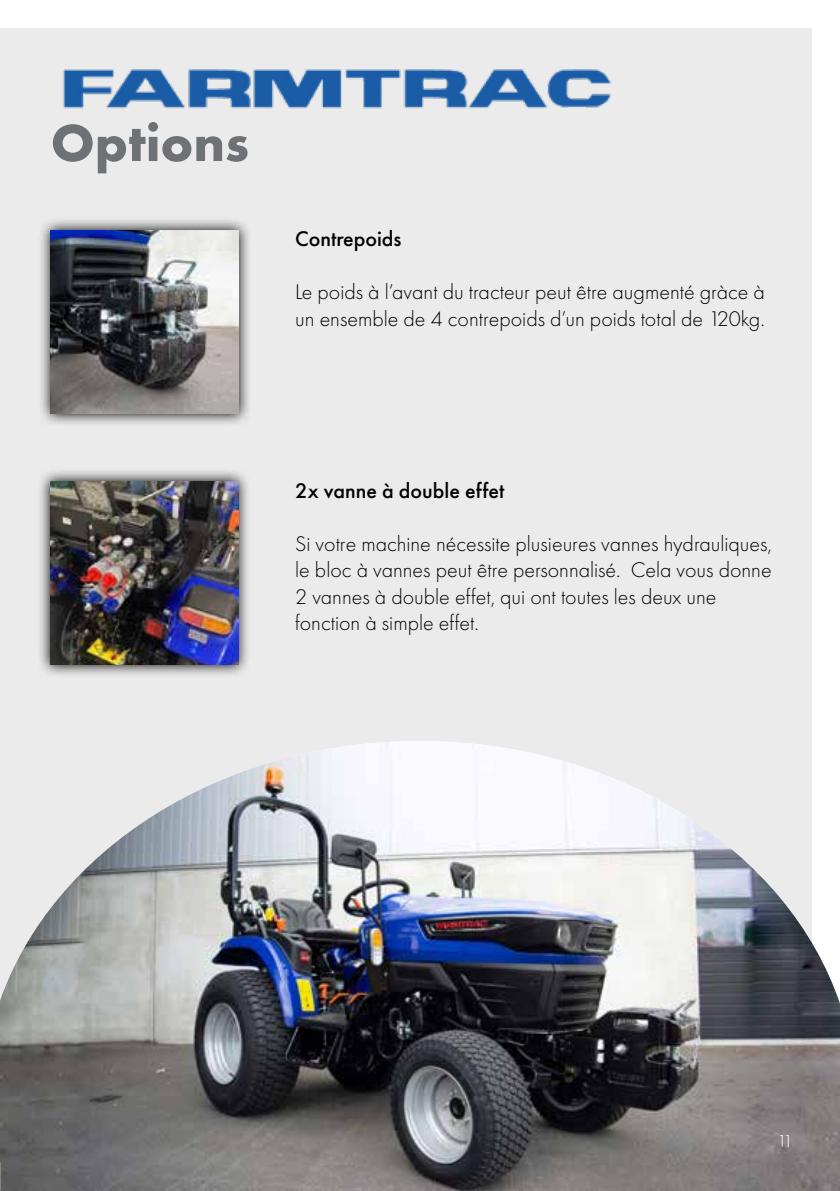
<style>
.page{position:relative;width:840px;height:1191px;background:#fff}
.page>*{position:absolute;margin:0;border:0;box-sizing:border-box;transform-origin:0 0}
.t1{font:700 54px "Futura PT";color:#6e7274}
.t2{font:300 22px/26.4px "Futura PT";color:#000}
.t3{font:500 22px "Futura PT";color:#000}
.t4{font:300 18px "Futura PT";color:#fff}
.s1{color:#000}
</style>
<div class="page">
<div style="left:0;top:28px;width:811px;height:1134px;background:#ebebeb"></div>
<img style="left:63px;top:69px;width:549px;height:40px">
<svg style="left:40px;top:220px;width:209px;height:204px;background:#b1b1b2"></svg>
<img style="left:51px;top:230px;width:187px;height:183px">
<svg style="left:39px;top:471px;width:209px;height:204px;background:#b1b0b3"></svg>
<img style="left:51px;top:481px;width:187px;height:183px">
<img style="left:0;top:741px;width:839px;height:450px">
<h1 class="t1" style="left:51px;top:108px;width:200px">Options</h1>
<p class="t3" style="left:295px;top:226px;width:108px">Contrepoids</p>
<p class="t2" style="left:295px;top:279px;width:471px">Le poids à l’avant du tracteur peut être augmenté gràce à un ensemble de 4 contrepoids d’un poids total de 120kg.</p>
<p class="t3" style="left:295px;top:477px;width:211px">2x vanne à double effet</p>
<p class="t2" style="left:295px;top:530px;width:478px">Si votre machine nécessite plusieures vannes hydrauliques, le bloc à vannes peut être personnalisé. Cela vous donne 2 vannes à double effet, qui ont toutes les deux une fonction à simple effet.</p>
<p class="t4" style="left:776px;top:1131px;width:17px">11</p>
<p class="t4" style="left:788px;top:1133px;width:12px">7<span class="s1">9</span></p>
</div>
